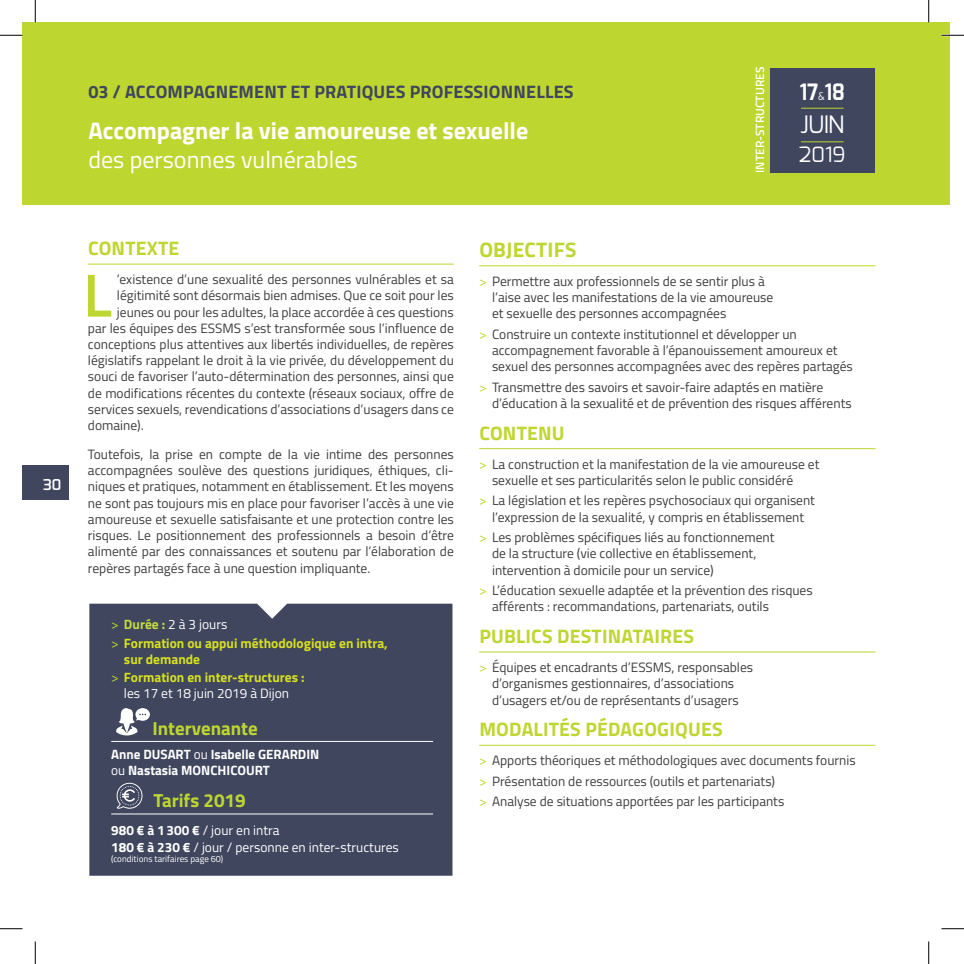
<style>
.page{position:relative;width:964px;height:964px;background:#fff}
.page>*{position:absolute;margin:0;border:0;box-sizing:border-box;transform-origin:0 0}
.t1{font:600 60.75px "Titillium Web";color:#bed630}
.t2{font:700 24px "Titillium Web";color:#fff}
.t3{font:24px "Titillium Web";color:#fff}
.t4{font:24px "Exo";color:#fff}
.t5{font:700 22.5px "Exo";color:#fff;scale:.9 1}
.t6{font:700 21px "Titillium Web";letter-spacing:.01em;color:#bed630}
.t7{font:21px "Exo";color:#fff}
.t8{font:700 19.5px "Titillium Web";letter-spacing:.01em;color:#bed630}
.t9{font:700 18.9px "Titillium Web";color:#bed630}
.t10{font:700 18px "Titillium Web";letter-spacing:.01em;color:#3f465e}
.t11{font:600 15px "Exo";color:#fff}
.t12{font:13.5px/16.2px "Titillium Web";color:#3e3e3f}
.t13{font:700 13.5px/18.3px "Titillium Web";color:#d6df21}
.t14{font:13.5px/16.2px "Titillium Web";color:#fff}
.t15{font:700 13.5px/16.2px "Titillium Web";color:#fff}
.t16{font:600 12px "Titillium Web";color:#fff}
.t17{font:9px "Titillium Web";color:#fff}
.s1{font-weight:400;font-size:10.5px}
.s2{font-weight:400;color:#bed630}
.s3{color:#c4d944}
.s4{font-weight:400;color:#fff}
.s5{font-weight:400}
.s6{font-weight:700}
.s7{color:#bed630}
</style>
<div class="page">
<div style="left:22px;top:22px;width:906px;height:183px;background:#bed630"></div>
<hr style="left:88px;top:264px;width:366px;height:1px;background:#bed630">
<hr style="left:479px;top:265px;width:396px;height:1px;background:#bed630">
<hr style="left:479px;top:448px;width:396px;height:1px;background:#bed630">
<hr style="left:479px;top:651px;width:396px;height:1px;background:#bed630">
<hr style="left:479px;top:745px;width:396px;height:1px;background:#bed630">
<div style="left:89px;top:603px;width:363px;height:272px;background:#3f465e"></div>
<svg style="left:116px;top:707px;width:34px;height:28px"></svg>
<hr style="left:111px;top:741px;width:322px;height:1px;background:#fff">
<hr style="left:111px;top:813px;width:322px;height:1px;background:#fff">
<svg style="left:115px;top:781px;width:27px;height:27px"></svg>
<div style="left:769px;top:68px;width:105px;height:105px;background:#3f465e"></div>
<hr style="left:801px;top:108px;width:42px;height:1px;background:#bed630">
<hr style="left:801px;top:141px;width:42px;height:1px;background:#bed630">
<div style="left:928px;top:22px;width:21px;height:183px;background:#bed630"></div>
<div style="left:22px;top:465px;width:47px;height:34px;background:#3f465e"></div>
<hr style="left:941px;top:34px;width:22px;height:2px;background:#fff">
<svg style="left:0;top:35px;width:22px;height:1px"></svg>
<svg style="left:941px;top:35px;width:22px;height:1px"></svg>
<svg style="left:0;top:928px;width:22px;height:1px"></svg>
<svg style="left:941px;top:928px;width:22px;height:1px"></svg>
<svg style="left:35px;top:0;width:1px;height:22px"></svg>
<svg style="left:35px;top:941px;width:1px;height:22px"></svg>
<svg style="left:928px;top:0;width:1px;height:22px"></svg>
<svg style="left:928px;top:941px;width:1px;height:22px"></svg>
<h3 class="t10" style="left:88px;top:78px;width:486px">03 / ACCOMPAGNEMENT ET PRATIQUES PROFESSIONNELLES</h3>
<h2 class="t2" style="left:88px;top:112px;width:441px">Accompagner la vie amoureuse et sexuelle</h2>
<h2 class="t3" style="left:88px;top:142px;width:271px">des personnes vulnérables</h2>
<p class="t16" style="left:750px;top:173px;width:107px;rotate:-90deg">INTER-STRUCTURES</p>
<h3 class="t5" style="left:799px;top:78px;width:51px">17<span class="s1">&amp;</span>18</h3>
<h2 class="t4" style="left:800px;top:109px;width:46px">JUIN</h2>
<h3 class="t7" style="left:799px;top:141px;width:48px">2019</h3>
<p class="t11" style="left:43px;top:474px;width:20px">30</p>
<h3 class="t8" style="left:88px;top:233px;width:93px">CONTEXTE</h3>
<h1 class="t1" style="left:83px;top:250px;width:30px">L</h1>
<p class="t12" style="left:117px;top:271px;width:338px">’existence d’une sexualité des personnes vulnérables et sa</p>
<p class="t12" style="left:117px;top:287px;width:338px">légitimité sont désormais bien admises. Que ce soit pour les</p>
<p class="t12" style="left:117px;top:303px;width:338px">jeunes ou pour les adultes, la place accordée à ces questions</p>
<p class="t12" style="left:88px;top:319px;width:367px">par les équipes des ESSMS s’est transformée sous l’influence de</p>
<p class="t12" style="left:88px;top:335px;width:367px">conceptions plus attentives aux libertés individuelles, de repères</p>
<p class="t12" style="left:88px;top:352px;width:367px">législatifs rappelant le droit à la vie privée, du développement du</p>
<p class="t12" style="left:88px;top:368px;width:367px">souci de favoriser l’auto-détermination des personnes, ainsi que</p>
<p class="t12" style="left:88px;top:384px;width:367px">de modifications récentes du contexte (réseaux sociaux, offre de</p>
<p class="t12" style="left:88px;top:400px;width:367px">services sexuels, revendications d’associations d’usagers dans ce</p>
<p class="t12" style="left:88px;top:416px;width:57px">domaine).</p>
<p class="t12" style="left:88px;top:445px;width:367px;text-align:justify">Toutefois, la prise en compte de la vie intime des personnes accompagnées soulève des questions juridiques, éthiques, cli&shy;niques et pratiques, notamment en établissement. Et les moyens ne sont pas toujours mis en place pour favoriser l’accès à une vie amoureuse et sexuelle satisfaisante et une protection contre les risques. Le positionnement des professionnels a besoin d’être alimenté par des connaissances et soutenu par l’élaboration de repères partagés face à une question impliquante.</p>
<p class="t13" style="left:111px;top:614px;width:278px"><span class="s2">&gt;</span> <span class="s3">Durée :</span> <span class="s4">2 à 3 jours<br></span><span class="s2">&gt;</span> Formation ou appui méthodologique en intra,</p>
<p class="t13" style="left:111px;top:649px;width:195px;text-indent:13px">sur demande<br><span class="s2">&gt;</span> Formation en inter-structures :</p>
<p class="t14" style="left:124px;top:684px;width:167px">les 17 et 18 juin 2019 à Dijon</p>
<h3 class="t9" style="left:152px;top:714px;width:107px">Intervenante</h3>
<p class="t15" style="left:111px;top:745px;width:210px">Anne DUSART <span class="s5">ou</span> Isabelle GERARDIN <span class="s5">ou</span> Nastasia MONCHICOURT</p>
<h3 class="t9" style="left:153px;top:786px;width:94px">Tarifs 2019</h3>
<p class="t14" style="left:111px;top:821px;width:289px"><span class="s6">980 € à 1300 €</span> / jour en intra<br><span class="s6">180 € à 230 €</span> / jour / personne en inter-structures</p>
<p class="t17" style="left:111px;top:852px;width:114px">(conditions tarifaires page 60)</p>
<h3 class="t6" style="left:479px;top:233px;width:99px">OBJECTIFS</h3>
<p class="t12" style="left:492px;top:272px;width:283px;text-indent:-13px"><span class="s7">&gt;</span> Permettre aux professionnels de se sentir plus à l’aise avec les manifestations de la vie amoureuse et sexuelle des personnes accompagnées</p>
<p class="t12" style="left:492px;top:325px;width:362px;text-indent:-13px"><span class="s7">&gt;</span> Construire un contexte institutionnel et développer un accompagnement favorable à l’épanouissement amoureux et sexuel des personnes accompagnées avec des repères partagés</p>
<p class="t12" style="left:492px;top:378px;width:361px;text-indent:-13px"><span class="s7">&gt;</span> Transmettre des savoirs et savoir-faire adaptés en matière d’éducation à la sexualité et de prévention des risques afférents</p>
<h3 class="t8" style="left:479px;top:418px;width:87px">CONTENU</h3>
<p class="t12" style="left:492px;top:455px;width:329px;text-indent:-13px"><span class="s7">&gt;</span> La construction et la manifestation de la vie amoureuse et sexuelle et ses particularités selon le public considéré</p>
<p class="t12" style="left:479px;top:492px;width:337px;text-align:center"><span class="s7">&gt;</span> La législation et les repères psychosociaux qui organisent l’expression de la sexualité, y compris en établissement</p>
<p class="t12" style="left:492px;top:528px;width:284px;text-indent:-13px"><span class="s7">&gt;</span> Les problèmes spécifiques liés au fonctionnement de la structure (vie collective en établissement, intervention à domicile pour un service)</p>
<p class="t12" style="left:492px;top:581px;width:322px;text-indent:-13px"><span class="s7">&gt;</span> L’éducation sexuelle adaptée et la prévention des risques afférents : recommandations, partenariats, outils</p>
<h3 class="t8" style="left:479px;top:621px;width:216px">PUBLICS DESTINATAIRES</h3>
<p class="t12" style="left:479px;top:658px;width:275px;text-align:center"><span class="s7">&gt;</span> Équipes et encadrants d’ESSMS, responsables d’organismes gestionnaires, d’associations d’usagers et/ou de représentants d’usagers</p>
<h3 class="t8" style="left:479px;top:714px;width:245px">MODALITÉS PÉDAGOGIQUES</h3>
<p class="t12" style="left:479px;top:749px;width:378px;line-height:20.4px"><span class="s7">&gt;</span> Apports théoriques et méthodologiques avec documents fournis <span class="s7">&gt;</span> Présentation de ressources (outils et partenariats)<br><span class="s7">&gt;</span> Analyse de situations apportées par les participants</p>
</div>
